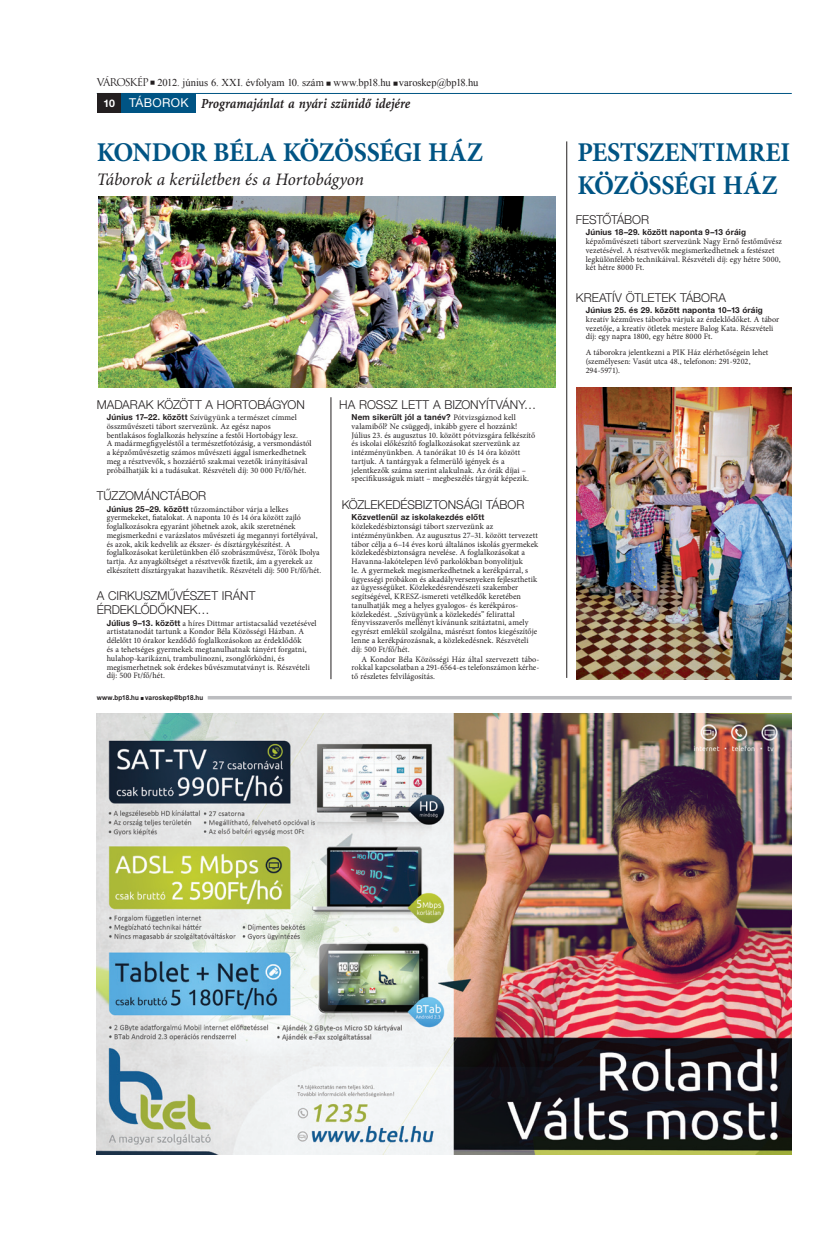
<style>
.page{position:relative;width:834px;height:1238px;background:#fff}
.page>*{position:absolute;margin:0;border:0;box-sizing:border-box;transform-origin:0 0}
.t1{font:700 27.12px/32.6px "Minion Pro";letter-spacing:-.015em;color:#005484;scale:.96 1}
.t2{font:italic 17.5px "Minion Pro";letter-spacing:-.005em;color:#231f20}
.t3{font:italic 700 14px "Minion PFL";letter-spacing:-.005em;color:#231f20;scale:.9 1}
.t4{font:300 12.25px "Helvetica Neue LT Pro";color:#231f20}
.t5{font:12.25px "Helvetica Neue LT Pro";color:#fff}
.t6{font:10.5px "Times New Roman";letter-spacing:-.01em;color:#231f20}
.t7{font:8.31px/8.8px "Minion Pro";letter-spacing:.01em;color:#231f20}
.t8{font:8.31px/8.8px "Minion Pro";letter-spacing:.01em;color:#231f20;scale:.96 1}
.t9{font:700 8.31px "Helvetica Neue LT Pro";letter-spacing:.015em;color:#231f20}
.t10{font:700 7px "Helvetica Neue LT Pro";letter-spacing:-.01em;color:#231f20;scale:.9 1}
.s1{font-family:"Trajan PFL"}
.s2{font-weight:700;font-size:10.5px}
.s3{font-family:"Helvetica Neue LT Pro";font-weight:400;font-style:normal;font-size:12.25px;color:#fff}
.s4{font-family:"Helvetica Neue LT Pro";font-weight:700}
.s5{font-family:"Minion Pro";font-weight:400}
</style>
<div class="page">
<hr style="left:97px;top:93px;width:694px;height:1px;background:#005484">
<div style="left:97px;top:93px;width:25px;height:20px;background:#231f20"></div>
<div style="left:122px;top:93px;width:74px;height:20px;background:#005484"></div>
<hr style="left:566px;top:141px;width:1px;height:537px;background:#231f20">
<hr style="left:208px;top:696px;width:583px;height:3px;background:#bcbdc0">
<img style="left:97px;top:713px;width:694px;height:442px">
<img style="left:98px;top:197px;width:458px;height:191px">
<img style="left:576px;top:388px;width:215px;height:291px">
<hr style="left:330px;top:397px;width:1px;height:282px;background:#231f20">
<p class="t6" style="left:97px;top:76px;width:383px"><span class="s1">VÁROSKÉP</span> 2012. június 6. XXI. évfolyam 10. szám www.bp18.hu varoskep@bp18.hu</p>
<h3 class="t5" style="left:103px;top:96px;width:36px"><span class="s2">10</span> TÁBORO</h3>
<h3 class="t3" style="left:180px;top:96px;width:257px"><span class="s3">K</span> Programajánlat a nyári szünidő idejére</h3>
<h1 class="t1" style="left:97px;top:136px;width:403px">KONDOR BÉLA KÖZÖSSÉGI HÁZ</h1>
<h2 class="t2" style="left:97px;top:167px;width:268px">Táborok a kerületben és a Hortobágyon</h2>
<h3 class="t4" style="left:97px;top:397px;width:19px">MADARAK</h3>
<h3 class="t4" style="left:157px;top:397px;width:77px">KÖZÖTT A HORTOB</h3>
<h3 class="t4" style="left:265px;top:397px;width:41px">ÁGYON</h3>
<p class="t7" style="left:107px;top:413px;width:206px"><span class="s4">Június 17–22. között</span> Szívügyünk a természet címmel összművészeti tábort szervezünk. Az egész napos bentlakásos foglalkozás helyszíne a festői Hortobágy lesz.<br>A madármegfigyeléstől a természetfotózásig, a versmondástól a képzőművészetig számos művészeti ággal ismerkedhetnek meg a résztvevők, s hozzáértő szakmai vezetők irányításával próbálhatják ki a tudásukat. Részvételi díj: 30 000 Ft/fő/hét.</p>
<h3 class="t4" style="left:97px;top:488px;width:24px">TŰZZOM</h3>
<h3 class="t4" style="left:144px;top:488px;width:47px">ÁNCTÁBOR</h3>
<p class="t8" style="left:107px;top:504px;width:225px"><span class="s4">Június 25–29. között</span> tűzzománctábor várja a lelkes gyermekeket, fiatalokat. A naponta 10 és 14 óra között zajló foglalkozásokra egyaránt jöhetnek azok, akik szeretnének megismerkedni e varázslatos művészeti ág megannyi fortélyával, és azok, akik kedvelik az ékszer- és dísztárgykészítést. A foglalkozásokat kerületünkben élő szobrászművész, Török Ibolya tartja. Az anyagköltséget a résztvevők fizetik, ám a gyerekek az elkészített dísztárgyakat hazavihetik. Részvételi díj: 500 Ft/fő/hét.</p>
<h3 class="t4" style="left:97px;top:588px;width:20px">A CIRKUSZM</h3>
<h3 class="t4" style="left:167px;top:588px;width:31px">ŰVÉSZET</h3>
<h3 class="t4" style="left:222px;top:588px;width:32px">IRÁNT</h3>
<h3 class="t4" style="left:97px;top:602px;width:16px">ÉRDEKL</h3>
<h3 class="t4" style="left:141px;top:602px;width:70px">ŐDŐKNEK…</h3>
<p class="t7" style="left:107px;top:619px;width:211px"><span class="s4">Július 9–13. között</span> a híres Dittmar artistacsalád vezetésével artistatanodát tartunk a Kondor Béla Közösségi Házban. A délelőtt 10 órakor kezdődő foglalkozásokon az érdeklődők<br>és a tehetséges gyermekek megtanulhatnak tányért forgatni, hulahop-karikázni, trambulinozni, zsonglőrködni, és megismerhetnek sok érdekes bűvészmutatványt is. Részvételi díj: 500 Ft/fő/hét.</p>
<p class="t10" style="left:97px;top:693px;width:120px">www.bp18.hu ■ varoskep@bp18.hu</p>
<h3 class="t4" style="left:339px;top:397px;width:29px">HA ROSSZ</h3>
<h3 class="t4" style="left:401px;top:397px;width:8px">LETT</h3>
<h3 class="t4" style="left:433px;top:397px;width:19px">A BIZO</h3>
<h3 class="t4" style="left:470px;top:397px;width:67px">NYÍTVÁNY…</h3>
<p class="t9" style="left:351px;top:412px;width:166px">Nem sikerült jól a tanév? <span class="s5">Pótvizsgáznod kell</span></p>
<p class="t7" style="left:351px;top:422px;width:185px">valamiből? Ne csüggedj, inkább gyere el hozzánk!<br>Július 23. és augusztus 10. között pótvizsgára felkészítő és iskolai előkészítő foglalkozásokat szervezünk az intézményünkben. A tanórákat 10 és 14 óra között tartjuk. A tantárgyak a felmerülő igények és a jelentkezők száma szerint alakulnak. Az órák díjai – specifikusságuk miatt – megbeszélés tárgyát képezik.</p>
<h3 class="t4" style="left:341px;top:497px;width:24px">KÖZLEKED</h3>
<h3 class="t4" style="left:400px;top:497px;width:15px">ÉSBIZTO</h3>
<h3 class="t4" style="left:447px;top:497px;width:61px">NSÁGI TÁBOR</h3>
<p class="t9" style="left:351px;top:512px;width:134px">Közvetlenül az iskolakezdés előtt</p>
<p class="t7" style="left:351px;top:522px;width:188px">közlekedésbiztonsági tábort szervezünk az intézményünkben. Az augusztus 27–31. között tervezett tábor célja a 6–14 éves korú általános iskolás gyermekek közlekedésbiztonságra nevelése. A foglalkozásokat a Havanna-lakótelepen lévő parkolókban bonyolítjuk<br>le. A gyermekek megismerkedhetnek a kerékpárral, s ügyességi próbákon és akadályversenyeken fejleszthetik az ügyességüket. Közlekedésrendészeti szakember segítségével, KRESZ-ismereti vetélkedők keretében tanulhatják meg a helyes gyalogos- és kerékpáros&shy;közlekedést. „Szívügyünk a közlekedés” felirattal fényvisszaverős mellényt kívánunk szitáztatni, amely egyrészt emlékül szolgálna, másrészt fontos kiegészítője lenne a kerékpározásnak, a közlekedésnek. Részvételi díj: 500 Ft/fő/hét.</p>
<p class="t7" style="left:351px;top:655px;width:189px;text-align:justify;text-indent:10px">A Kondor Béla Közösségi Ház által szervezett tábo&shy;rokkal kapcsolatban a 291-6564-es telefonszámon kérhe&shy;tő részletes felvilágosítás.</p>
<h1 class="t1" style="left:577px;top:136px;width:223px">PESTSZENTIMREI<br>KÖZÖSSÉGI HÁZ</h1>
<h3 class="t4" style="left:575px;top:212px;width:58px">FESTŐTÁBOR</h3>
<p class="t9" style="left:585px;top:227px;width:162px">Június 18–29. között naponta 9–13 óráig</p>
<p class="t7" style="left:585px;top:237px;width:197px">képzőművészeti tábort szervezünk Nagy Ernő festőművész vezetésével. A résztvevők megismerkedhetnek a festészet legkülönfélébb technikáival. Részvételi díj: egy hétre 5000, két hétre 8000 Ft.</p>
<h3 class="t4" style="left:575px;top:290px;width:16px">KREAT</h3>
<h3 class="t4" style="left:612px;top:290px;width:31px">ÍV ÖTLETEK</h3>
<h3 class="t4" style="left:680px;top:290px;width:23px">TÁBORA</h3>
<p class="t9" style="left:585px;top:305px;width:179px">Június 25. és 29. között naponta 10–13 óráig</p>
<p class="t7" style="left:585px;top:315px;width:195px">kreatív kézműves táborba várjuk az érdeklődőket. A tábor vezetője, a kreatív ötletek mestere Balog Kata. Részvételi díj: egy napra 1800, egy hétre 8000 Ft.</p>
<p class="t7" style="left:585px;top:348px;width:184px">A táborokra jelentkezni a PIK Ház elérhetőségein lehet (személyesen: Vasút utca 48., telefonon: 291-9202,<br>294-5971).</p>
</div>
